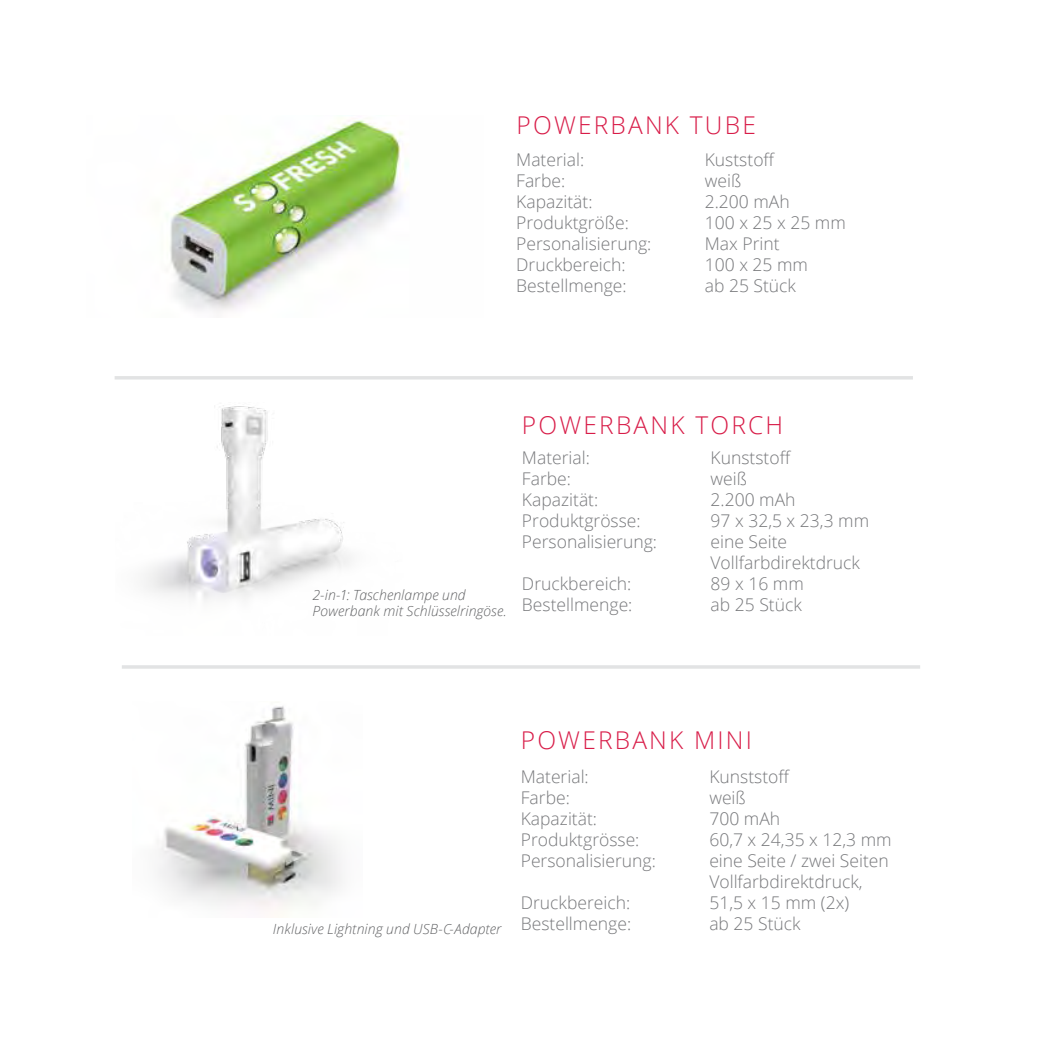
<style>
.page{position:relative;width:1042px;height:1042px;background:#fff}
.page>*{position:absolute;margin:0;border:0;box-sizing:border-box;transform-origin:0 0}
.t1{font:300 24.5px "Open Sans";letter-spacing:.09em;color:#d81c48}
.t2{font:300 17.5px/21px "Open Sans";color:#77787b}
.t3{font:italic 300 14px/15.8px "Open Sans";letter-spacing:.005em;color:#636466}
</style>
<div class="page">
<img style="left:144px;top:405px;width:207px;height:196px">
<img style="left:158px;top:706px;width:184px;height:204px">
<img style="left:170px;top:120px;width:238px;height:192px">
<hr style="left:122px;top:665px;width:798px;height:4px;background:#e5e6e7">
<hr style="left:115px;top:376px;width:798px;height:3px;background:#6e7276">
<h1 class="t1" style="left:516px;top:108px;width:241px">POWERBANK TUBE</h1>
<p class="t2" style="left:516px;top:149px;width:70px">Material:</p>
<p class="t2" style="left:705px;top:149px;width:72px">Kuststoff</p>
<p class="t2" style="left:516px;top:170px;width:51px">Farbe:</p>
<p class="t2" style="left:705px;top:170px;width:38px">weiß</p>
<p class="t2" style="left:516px;top:191px;width:78px">Kapazität:</p>
<p class="t2" style="left:705px;top:191px;width:86px">2.200 mAh</p>
<p class="t2" style="left:516px;top:212px;width:114px">Produktgröße:</p>
<p class="t2" style="left:705px;top:212px;width:143px">100 x 25 x 25 mm</p>
<p class="t2" style="left:516px;top:233px;width:137px">Personalisierung:</p>
<p class="t2" style="left:705px;top:233px;width:76px">Max Print</p>
<p class="t2" style="left:516px;top:254px;width:111px">Druckbereich:</p>
<p class="t2" style="left:705px;top:254px;width:105px">100 x 25 mm</p>
<p class="t2" style="left:516px;top:275px;width:112px">Bestellmenge:</p>
<p class="t2" style="left:705px;top:275px;width:93px">ab 25 Stück</p>
<p class="t3" style="left:313px;top:587px;width:196px">2-in-1: Taschenlampe und<br>Powerbank mit Schlüsselringöse.</p>
<h1 class="t1" style="left:522px;top:409px;width:263px">POWERBANK TORCH</h1>
<p class="t2" style="left:522px;top:446px;width:70px">Material:</p>
<p class="t2" style="left:710px;top:446px;width:82px">Kunststoff</p>
<p class="t2" style="left:522px;top:467px;width:51px">Farbe:</p>
<p class="t2" style="left:710px;top:467px;width:38px">weiß</p>
<p class="t2" style="left:522px;top:488px;width:78px">Kapazität:</p>
<p class="t2" style="left:710px;top:488px;width:86px">2.200 mAh</p>
<p class="t2" style="left:522px;top:509px;width:120px">Produktgrösse:</p>
<p class="t2" style="left:710px;top:509px;width:160px">97 x 32,5 x 23,3 mm</p>
<p class="t2" style="left:522px;top:530px;width:137px">Personalisierung:</p>
<p class="t2" style="left:710px;top:530px;width:151px">eine Seite<br>Vollfarbdirektdruck</p>
<p class="t2" style="left:522px;top:572px;width:111px">Druckbereich:</p>
<p class="t2" style="left:710px;top:572px;width:95px">89 x 16 mm</p>
<p class="t2" style="left:522px;top:593px;width:112px">Bestellmenge:</p>
<p class="t2" style="left:710px;top:593px;width:93px">ab 25 Stück</p>
<p class="t3" style="left:273px;top:920px;width:230px">Inklusive Lightning und USB-C-Adapter</p>
<h1 class="t1" style="left:521px;top:723px;width:233px">POWERBANK MINI</h1>
<p class="t2" style="left:521px;top:766px;width:70px">Material:</p>
<p class="t2" style="left:709px;top:766px;width:82px">Kunststoff</p>
<p class="t2" style="left:521px;top:787px;width:51px">Farbe:</p>
<p class="t2" style="left:709px;top:787px;width:38px">weiß</p>
<p class="t2" style="left:521px;top:808px;width:78px">Kapazität:</p>
<p class="t2" style="left:709px;top:808px;width:72px">700 mAh</p>
<p class="t2" style="left:521px;top:829px;width:120px">Produktgrösse:</p>
<p class="t2" style="left:709px;top:829px;width:184px">60,7 x 24,35 x 12,3 mm</p>
<p class="t2" style="left:521px;top:850px;width:137px">Personalisierung:</p>
<p class="t2" style="left:709px;top:850px;width:181px">eine Seite / zwei Seiten<br>Vollfarbdirektdruck,</p>
<p class="t2" style="left:521px;top:892px;width:111px">Druckbereich:</p>
<p class="t2" style="left:709px;top:892px;width:141px">51,5 x 15 mm (2x)</p>
<p class="t2" style="left:521px;top:913px;width:112px">Bestellmenge:</p>
<p class="t2" style="left:709px;top:913px;width:93px">ab 25 Stück</p>
</div>
